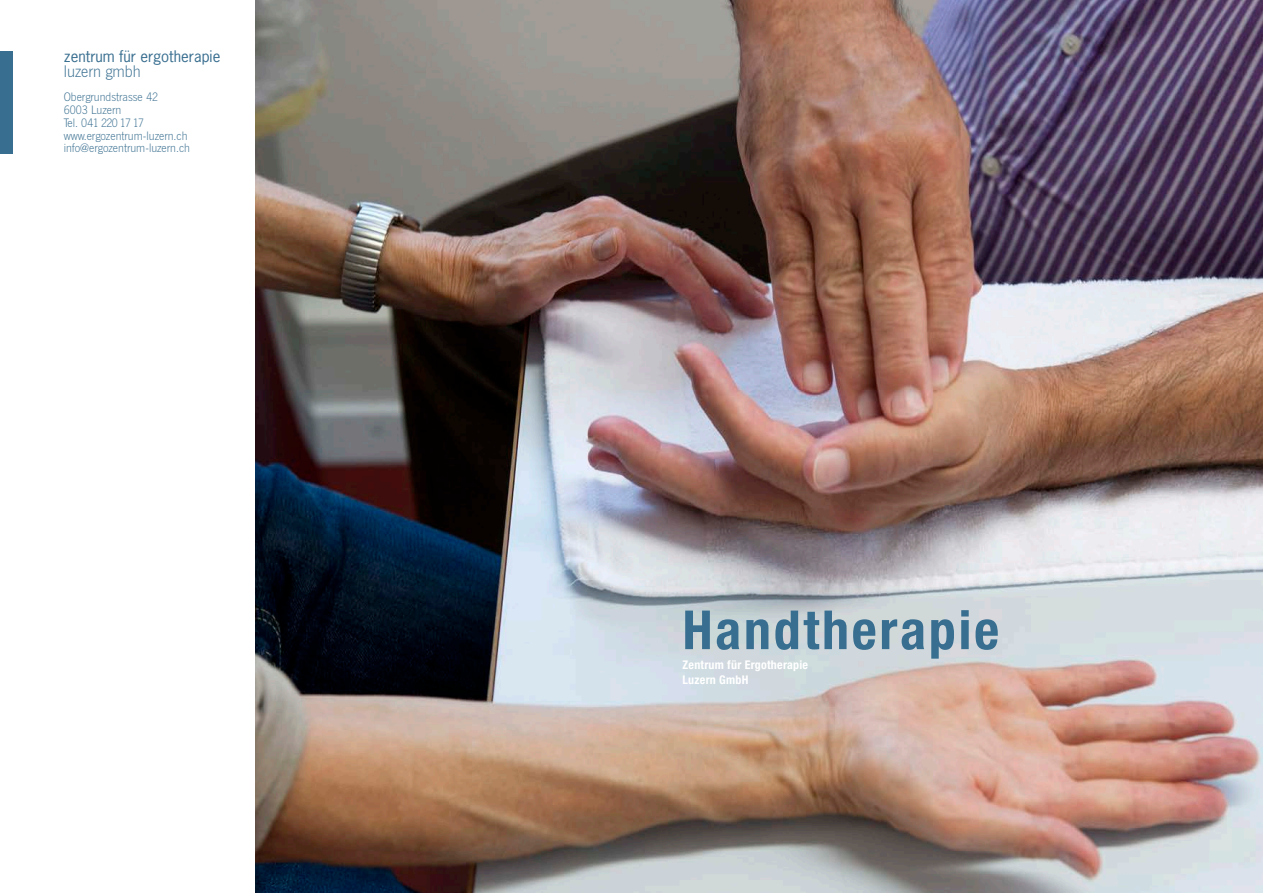
<style>
.page{position:relative;width:1263px;height:893px;background:#fff}
.page>*{position:absolute;margin:0;border:0;box-sizing:border-box;transform-origin:0 0}
.t1{font:700 condensed 54px "Helvetica Neue";letter-spacing:.05em;color:#386e8f}
.t2{font:16.5px "News Gothic TS";color:#386e8f}
.t3{font:300 16.5px "News Gothic TS";color:#386e8f}
.vk_ergo_text{font:300 12px "News Gothic TS";color:#386e8f}
.t4{font:700 condensed 12px "Helvetica Neue";letter-spacing:.02em;color:#fff}
.vk_ergo_text-2{font:300 12px "News Gothic TS";letter-spacing:-.055em;color:#386e8f}
</style>
<div class="page">
<img style="left:255px;top:0;width:1008px;height:893px">
<div style="left:0;top:51px;width:13px;height:102px;background:#386e8f"></div>
<p class="t2" style="left:64px;top:47px;width:158px">zentrum für ergotherapie</p>
<p class="t3" style="left:64px;top:61px;width:79px">luzern gmbh</p>
<p class="vk_ergo_text" style="left:64px;top:90px;width:96px">Obergrundstrasse 42</p>
<p class="vk_ergo_text" style="left:64px;top:102px;width:59px">6003 Luzern</p>
<p class="vk_ergo_text-2" style="left:64px;top:115px;width:82px">Tel. 041 220 17 17</p>
<p class="vk_ergo_text" style="left:64px;top:128px;width:125px">www.ergozentrum-luzern.ch</p>
<p class="vk_ergo_text" style="left:64px;top:141px;width:128px">info@ergozentrum-luzern.ch</p>
<p class="t1" style="left:682px;top:597px;width:318px">Handtherapie</p>
<p class="t4" style="left:682px;top:657px;width:127px">Zentrum für Ergotherapie</p>
<p class="t4" style="left:682px;top:672px;width:67px">Luzern GmbH</p>
</div>
